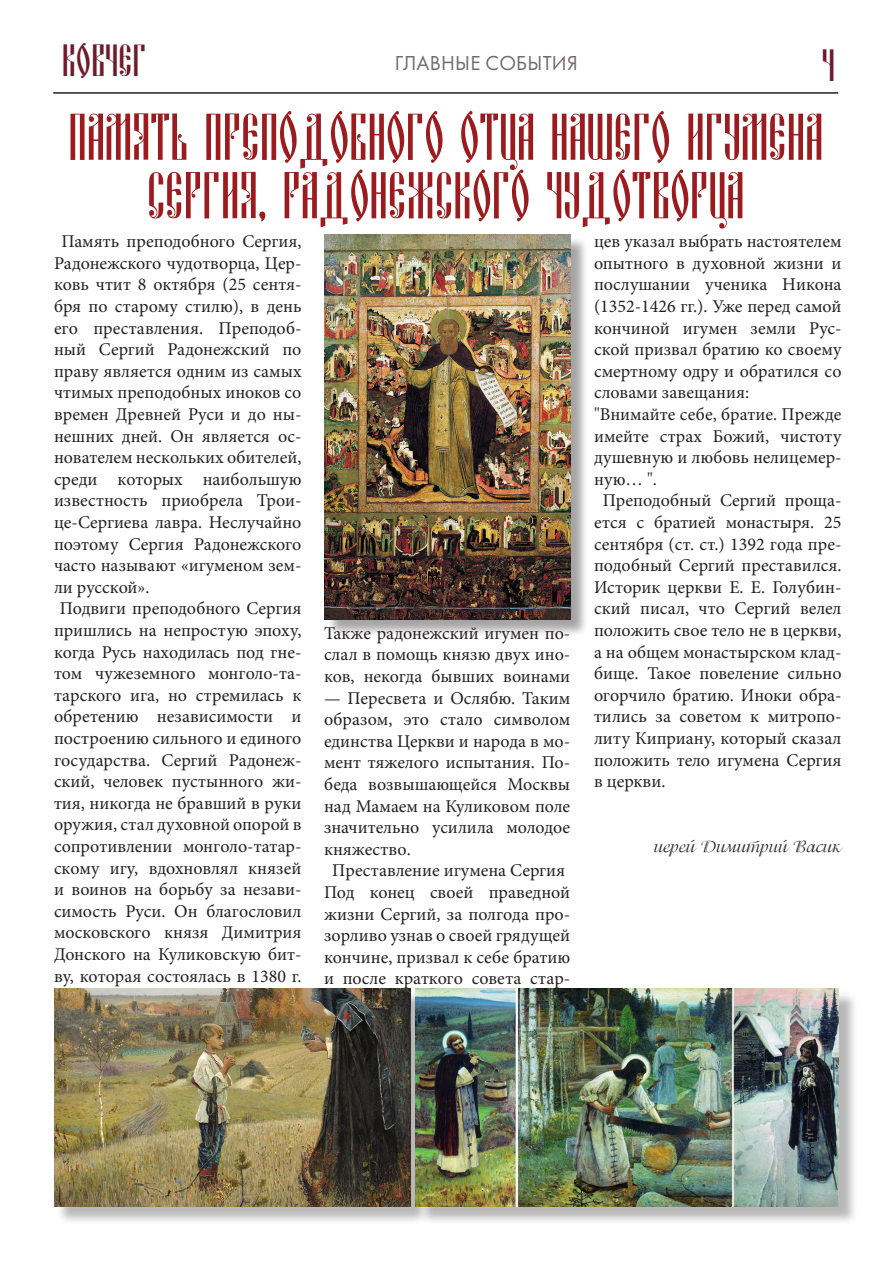
<style>
.page{position:relative;width:893px;height:1263px;background:#fff}
.page>*{position:absolute;margin:0;border:0;box-sizing:border-box;transform-origin:0 0}
.t1{font:66px/58.5px "Russian Land Cyrillic";color:#9b1b1e;text-align:center;scale:.91 1}
.t2{font:45px "Russian Land Cyrillic Sinod";color:#6e1b2b}
.t3{font:21px "Futura PT";letter-spacing:.01em;color:#716975}
.t4{font:18px/21.6px "Minion Pro";color:#231f20;text-align:justify}
.t5{font:18px "PG Isadora Cyr Pro";color:#231f20}
</style>
<div class="page">
<hr style="left:53px;top:92px;width:785px;height:2px;background:#231f20">
<div style="left:326px;top:236px;width:263px;height:401px;background:#231f20;opacity:.41"></div>
<img style="left:324px;top:234px;width:246px;height:385px">
<div style="left:56px;top:990px;width:373px;height:235px;background:#231f20;opacity:.32"></div>
<img style="left:54px;top:988px;width:356px;height:218px">
<div style="left:418px;top:991px;width:440px;height:234px;background:#231f20;opacity:.32"></div>
<img style="left:416px;top:989px;width:423px;height:217px">
<p class="t2" style="left:62px;top:35px;width:86px">Ковчег</p>
<p class="t2" style="left:822px;top:41px;width:15px">4</p>
<p class="t3" style="left:395px;top:51px;width:184px">ГЛАВНЫЕ СОБЫТИЯ</p>
<p class="t1" style="left:68px;top:107px;width:831px">Память преподобного отца нашего игумена<br>Сергия, радонежского чудотворца</p>
<p class="t4" style="left:54px;top:231px;width:249px;text-indent:7px">Память преподобного Сергия, Радонежского чудотворца, Цер&shy;ковь чтит 8 октября (25 сентя&shy;бря по старому стилю), в день его преставления. Преподоб&shy;ный Сергий Радонежский по праву является одним из самых чтимых преподобных иноков со времен Древней Руси и до ны&shy;нешних дней. Он является ос&shy;нователем нескольких обителей, среди которых наибольшую известность приобрела Трои&shy;це-Сергиева лавра. Неслучайно поэтому Сергия Радонежского часто называют «игуменом зем&shy;ли русской».</p>
<p class="t4" style="left:54px;top:598px;width:249px;text-align:center">Подвиги преподобного Сергия пришлись на непростую эпоху, когда Русь находилась под гне&shy;том чужеземного монголо-та&shy;тарского ига, но стремилась к обретению независимости и построению сильного и единого государства. Сергий Радонеж&shy;ский, человек пустынного жи&shy;тия, никогда не бравший в руки оружия, стал духовной опорой в сопротивлении монголо-татар&shy;скому игу, вдохновлял князей и воинов на борьбу за незави&shy;симость Руси. Он благословил московского князя Димитрия<br>Донского на Куликовскую бит&shy;ву, которая состоялась в 1380 г.</p>
<p class="t4" style="left:324px;top:622px;width:248px">Также радонежский игумен по&shy;слал в помощь князю двух ино&shy;ков, некогда бывших воинами</p>
<p class="t4" style="left:324px;top:687px;width:248px">— Пересвета и Ослябю. Таким образом, это стало символом единства Церкви и народа в мо&shy;мент тяжелого испытания. По&shy;беда возвышающейся Москвы над Мамаем на Куликовом поле значительно усилила молодое княжество.</p>
<p class="t4" style="left:332px;top:860px;width:235px">Преставление игумена Сергия</p>
<p class="t4" style="left:324px;top:882px;width:248px">Под конец своей праведной жизни Сергий, за полгода про&shy;зорливо узнав о своей грядущей кончине, призвал к себе братию и после краткого совета стар-</p>
<p class="t4" style="left:594px;top:231px;width:249px">цев указал выбрать настоятелем опытного в духовной жизни и послушании ученика Никона (1352-1426 гг.). Уже перед самой кончиной игумен земли Рус&shy;ской призвал братию ко своему смертному одру и обратился со словами завещания:</p>
<p class="t4" style="left:594px;top:403px;width:249px">"Внимайте себе, братие. Прежде имейте страх Божий, чистоту душевную и любовь нелицемер&shy;ную… ".</p>
<p class="t4" style="left:594px;top:490px;width:249px;text-indent:9px">Преподобный Сергий проща&shy;ется с братией монастыря. 25 сентября (ст. ст.) 1392 года пре&shy;подобный Сергий преставился.<br>Историк церкви Е. Е. Голубин&shy;ский писал, что Сергий велел положить свое тело не в церкви, а на общем монастырском клад&shy;бище. Такое повеление сильно огорчило братию. Иноки обра&shy;тились за советом к митропо&shy;литу Киприану, который сказал положить тело игумена Сергия в церкви.</p>
<p class="t5" style="left:654px;top:836px;width:189px">иерей Димитрий Васик</p>
</div>
